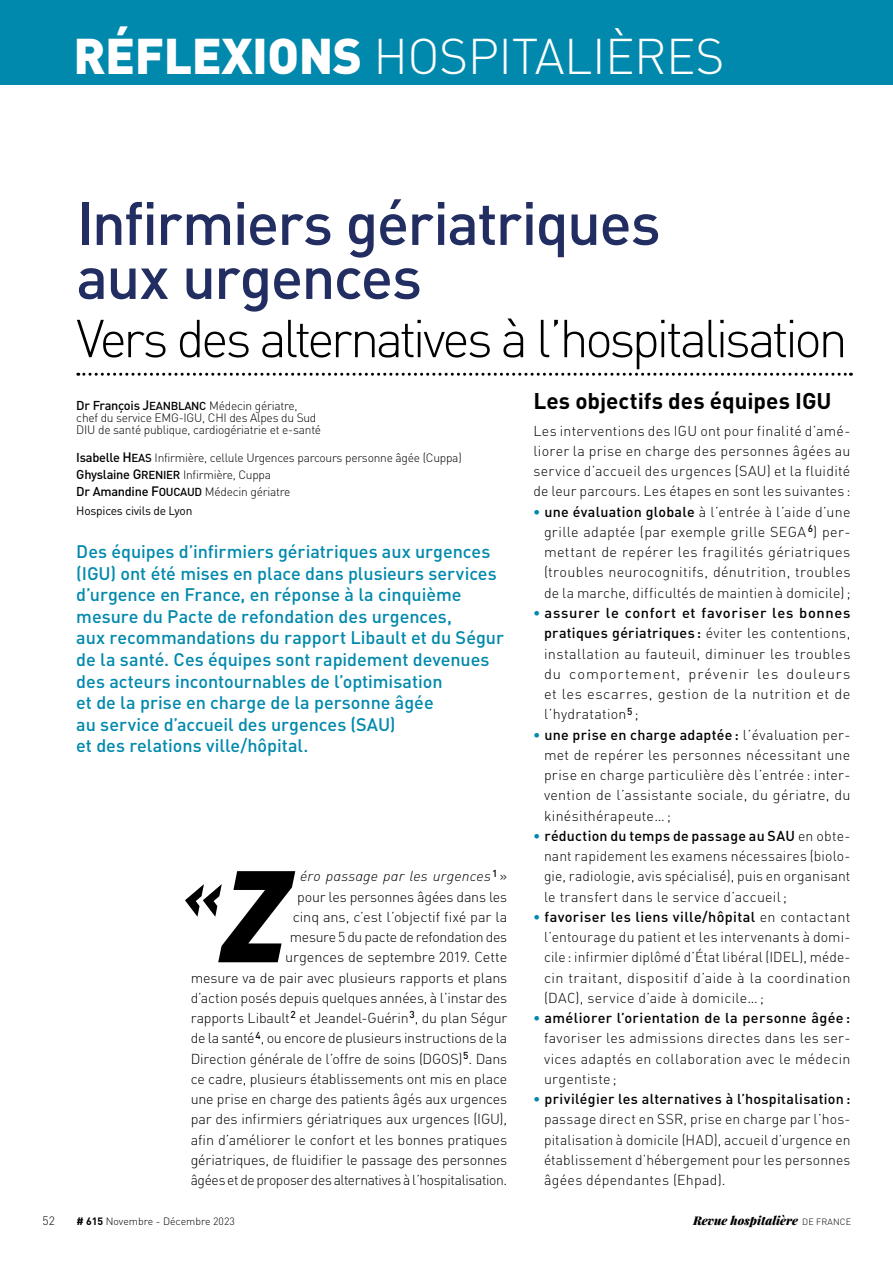
<style>
.page{position:relative;width:893px;height:1263px;background:#fff}
.page>*{position:absolute;margin:0;border:0;box-sizing:border-box;transform-origin:0 0}
.t1{font:italic 900 60.6px "DINOT";color:#000}
.t2{font:500 60px/54px "DINOT";letter-spacing:-.03em;color:#222d61}
.t3{font:300 52.5px "DINOT";letter-spacing:-.07em;color:#000}
.t4{font:300 49.5px "DINOT";letter-spacing:-.01em;color:#fff}
.t5{font:700 22.5px "DINOT";letter-spacing:-.005em;color:#000}
.t6{font:500 18px/21.6px "DINOT";letter-spacing:-.005em;color:#0089ac}
.t7{font:300 14.25px/20.2px "DINOT";letter-spacing:-.005em;color:#000;text-align:justify}
.t8{font:300 12px/12px "DINOT";letter-spacing:-.02em;color:#000}
.t9{font:italic 900 12px "Playfair Display";color:#000}
.t10{font:12px "DINOT";letter-spacing:-.02em;color:#000}
.t11{font:300 10.5px "DINOT";color:#000}
.s1{font-weight:900}
.s2{font-weight:500;font-size:12.75px}
.s3{font-family:"DINOT Medium SC850";font-weight:400;font-size:13.5px}
.s4{font-family:"DINOT Medium SC850";font-weight:400;font-size:11.55px}
.s5{font-style:italic}
.s6{font-size:127.95px}
.s7{font-weight:900;color:#0089ac}
.s8{font-weight:500}
.s9{font-weight:700}
.s10{font-family:"DINOT";font-weight:300;font-style:normal;font-size:9px}
</style>
<div class="page">
<svg style="left:78px;top:373px;width:773px;height:3px"></svg>
<div style="left:0;top:0;width:893px;height:85px;background:#0089ac"></div>
<h3 class="t4" style="left:73px;top:26px;width:652px"><span class="s1">RÉFLEXIONS</span> HOSPITALIÈRES</h3>
<h2 class="t2" style="left:76px;top:195px;width:586px">Infirmiers gériatriques aux urgences</h2>
<h3 class="t3" style="left:76px;top:306px;width:773px">Vers des alternatives à l’hospitalisation</h3>
<p class="t8" style="left:76px;top:400px;width:246px"><span class="s2">Dr François</span> <span class="s3">J</span><span class="s4">EANBLANC</span> Médecin gériatre, chef du service EMG-IGU, CHI des Alpes du Sud<br>DIU de santé publique, cardiogériatrie et e-santé</p>
<p class="t8" style="left:76px;top:449px;width:387px;line-height:17.1px"><span class="s2">Isabelle</span> <span class="s3">H</span> <span class="s4">EAS</span> Infirmière, cellule Urgences parcours personne âgée (Cuppa)<br><span class="s2">Ghyslaine</span> <span class="s3">G</span><span class="s4">RENIER</span> Infirmière, Cuppa<br><span class="s2">Dr Amandine</span> <span class="s3">F</span><span class="s4">OUCAUD</span> Médecin gériatre</p>
<p class="t10" style="left:76px;top:503px;width:118px">Hospices civils de Lyon</p>
<p class="t6" style="left:76px;top:540px;width:429px">Des équipes d’infirmiers gériatriques aux urgences (IGU) ont été mises en place dans plusieurs services d’urgence en France, en réponse à la cinquième mesure du Pacte de refondation des urgences,<br>aux recommandations du rapport Libault et du Ségur de la santé. Ces équipes sont rapidement devenues des acteurs incontournables de l’optimisation<br>et de la prise en charge de la personne âgée<br>au service d’accueil des urgences (SAU)<br>et des relations ville/hôpital.</p>
<p class="t7" style="left:191px;top:866px;width:318px;text-align:right"><span class="s5">éro passage par les urgences</span><sup>1</sup> »<br>pour les personnes âgées dans les<br>cinq ans, c’est l’objectif fixé par la<br>mesure 5 du pacte de refondation des<br>urgences de septembre 2019. Cette<br>mesure va de pair avec plusieurs rapports et plans d’action posés depuis quelques années, à l’instar des rapports Libault<sup>2</sup> et Jeandel-Guérin<sup>3</sup>, du plan Ségur de la santé<sup>4</sup>, ou encore de plusieurs instructions de la Direction générale de l’offre de soins (DGOS)<sup>5</sup>. Dans ce cadre, plusieurs établissements ont mis en place une prise en charge des patients âgés aux urgences par des infirmiers gériatriques aux urgences (IGU), afin d’améliorer le confort et les bonnes pratiques gériatriques, de fluidifier le passage des personnes âgées et de proposer des alternatives à l’hospitalisation.</p>
<h1 class="t1" style="left:183px;top:855px;width:106px">«<span class="s6">Z</span></h1>
<h3 class="t5" style="left:533px;top:387px;width:300px">Les objectifs des équipes IGU</h3>
<p class="t7" style="left:533px;top:420px;width:319px">Les interventions des IGU ont pour finalité d’amé&shy;liorer la prise en charge des personnes âgées au service d’accueil des urgences (SAU) et la fluidité de leur parcours. Les étapes en sont les suivantes :</p>
<p class="t7" style="left:544px;top:501px;width:308px;text-indent:-11px"><span class="s7">•</span> <span class="s8">une évaluation globale</span> à l’entrée à l’aide d’une grille adaptée (par exemple grille SEGA<sup>6</sup>) per&shy;mettant de repérer les fragilités gériatriques (troubles neurocognitifs, dénutrition, troubles de la marche, difficultés de maintien à domicile);</p>
<p class="t7" style="left:544px;top:603px;width:308px;text-indent:-11px"><span class="s7">•</span> <span class="s8">assurer le confort et favoriser les bonnes pratiques gériatriques :</span> éviter les contentions, installation au fauteuil, diminuer les troubles du comportement, prévenir les douleurs et les escarres, gestion de la nutrition et de l’hydratation<sup>5</sup> ;</p>
<p class="t7" style="left:544px;top:724px;width:308px;text-indent:-11px"><span class="s7">•</span> <span class="s8">une prise en charge adaptée :</span> l’évaluation per&shy;met de repérer les personnes nécessitant une prise en charge particulière dès l’entrée : inter&shy;vention de l’assistante sociale, du gériatre, du kinésithérapeute…;</p>
<p class="t7" style="left:544px;top:825px;width:308px;text-indent:-11px"><span class="s7">•</span> <span class="s8">réduction du temps de passage au SAU</span> en obte&shy;nant rapidement les examens nécessaires (biolo&shy;gie, radiologie, avis spécialisé), puis en organisant le transfert dans le service d’accueil;</p>
<p class="t7" style="left:544px;top:906px;width:308px;text-indent:-11px"><span class="s7">•</span> <span class="s8">favoriser les liens ville/hôpital</span> en contactant l’entourage du patient et les intervenants à domi&shy;cile: infirmier diplômé d’État libéral (IDEL), méde&shy;cin traitant, dispositif d’aide à la coordination (DAC), service d’aide à domicile…;</p>
<p class="t7" style="left:544px;top:1008px;width:308px;text-indent:-11px"><span class="s7">•</span> <span class="s8">améliorer l’orientation de la personne âgée : </span>favoriser les admissions directes dans les ser&shy;vices adaptés en collaboration avec le médecin urgentiste ;</p>
<p class="t7" style="left:544px;top:1089px;width:308px;text-indent:-11px"><span class="s7">•</span> <span class="s8">privilégier les alternatives à l’hospitalisation : </span>passage direct en SSR, prise en charge par l’hos&shy;pitalisation à domicile (HAD), accueil d’urgence en établissement d’hébergement pour les personnes âgées dépendantes (Ehpad).</p>
<p class="t8" style="left:43px;top:1214px;width:14px">52</p>
<p class="t11" style="left:77px;top:1214px;width:160px"><span class="s9"># 615</span> Novembre - Décembre 2023</p>
<p class="t9" style="left:693px;top:1211px;width:159px">Revue hospitalière <span class="s10">DE FRANCE</span></p>
</div>
